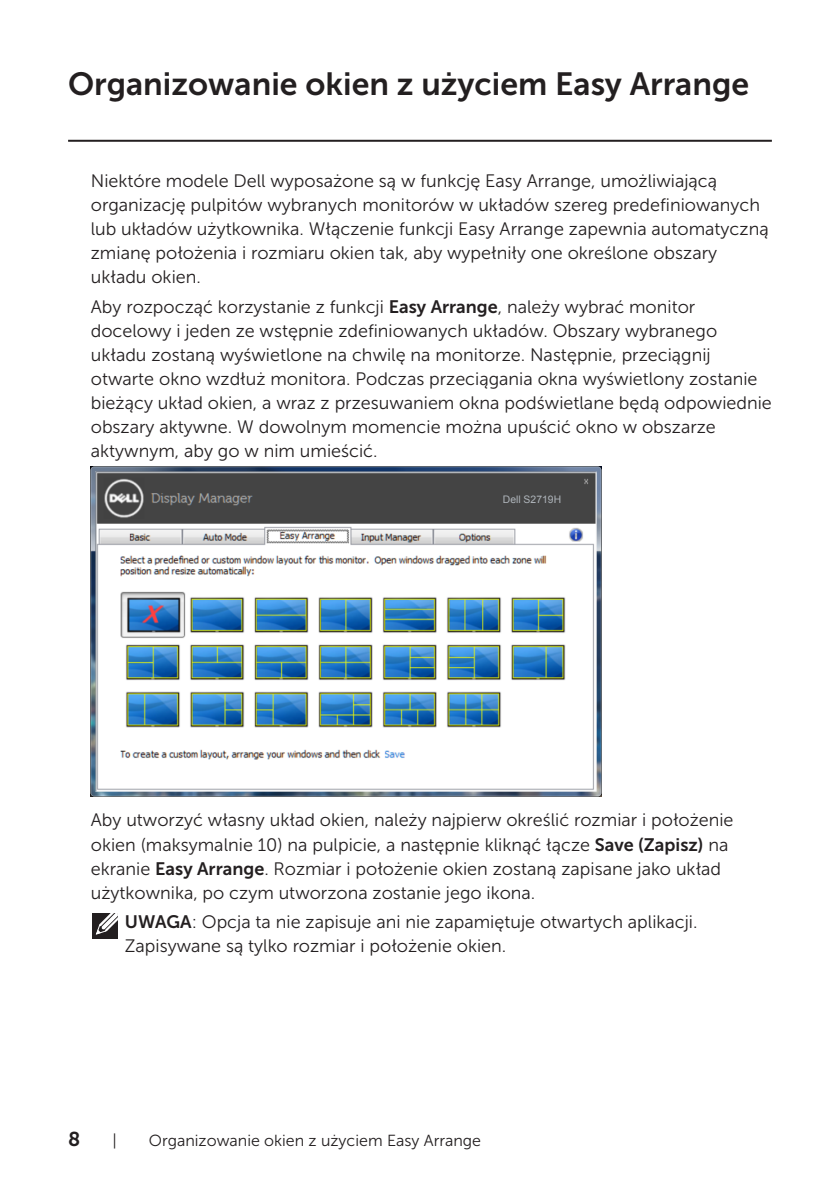
<style>
.page{position:relative;width:840px;height:1191px;background:#fff}
.page>*{position:absolute;margin:0;border:0;box-sizing:border-box;transform-origin:0 0}
.Head_1{font:32px "Museo Sans For Dell 700";color:#231f20}
.t1{font:20px "Museo Sans For Dell 700";color:#231f20}
.Paragraph{font:18px/24px "Museo Sans For Dell 300";color:#231f20}
.Note{font:18px/24px "Museo Sans For Dell 300";color:#231f20}
.t2{font:16px "Museo Sans For Dell 300";color:#231f20}
.t3{font:10.4px "Arial";color:#aeb4ba}
.s1{font-family:"Museo Sans For Dell 700"}
</style>
<div class="page">
<hr style="left:68px;top:140px;width:703px;height:2px;background:#231f20">
<img style="left:91px;top:466px;width:510px;height:331px">
<div style="left:500px;top:492px;width:89px;height:14px;background:#444"></div>
<div style="left:92px;top:913px;width:26px;height:25px;background:#231f20"></div>
<svg style="left:95px;top:913px;width:23px;height:22px"></svg>
<p class="Head_1" style="left:68px;top:66px;width:682px">Organizowanie okien z użyciem Easy Arrange</p>
<p class="Paragraph" style="left:91px;top:169px;width:679px">Niektóre modele Dell wyposażone są w funkcję Easy Arrange, umożliwiającą organizację pulpitów wybranych monitorów w układów szereg predefiniowanych lub układów użytkownika. Włączenie funkcji Easy Arrange zapewnia automatyczną zmianę położenia i rozmiaru okien tak, aby wypełniły one określone obszary układu okien.</p>
<p class="Paragraph" style="left:91px;top:295px;width:682px">Aby rozpocząć korzystanie z funkcji <span class="s1">Easy Arrange</span>, należy wybrać monitor docelowy i jeden ze wstępnie zdefiniowanych układów. Obszary wybranego układu zostaną wyświetlone na chwilę na monitorze. Następnie, przeciągnij otwarte okno wzdłuż monitora. Podczas przeciągania okna wyświetlony zostanie bieżący układ okien, a wraz z przesuwaniem okna podświetlane będą odpowiednie obszary aktywne. W dowolnym momencie można upuścić okno w obszarze aktywnym, aby go w nim umieścić.</p>
<p class="t3" style="left:502px;top:492px;width:60px">Dell S2719H</p>
<p class="Paragraph" style="left:91px;top:808px;width:644px">Aby utworzyć własny układ okien, należy najpierw określić rozmiar i położenie okien (maksymalnie 10) na pulpicie, a następnie kliknąć łącze <span class="s1">Save (Zapisz)</span> na ekranie <span class="s1">Easy Arrange</span>. Rozmiar i położenie okien zostaną zapisane jako układ użytkownika, po czym utworzona zostanie jego ikona.</p>
<p class="Note" style="left:125px;top:910px;width:574px"><span class="s1">UWAGA</span>: Opcja ta nie zapisuje ani nie zapamiętuje otwartych aplikacji.<br>Zapisywane są tylko rozmiar i położenie okien.</p>
<p class="t1" style="left:68px;top:1127px;width:14px">8</p>
<p class="t2" style="left:112px;top:1131px;width:6px">|</p>
<p class="t2" style="left:149px;top:1131px;width:333px">Organizowanie okien z użyciem Easy Arrange</p>
</div>
